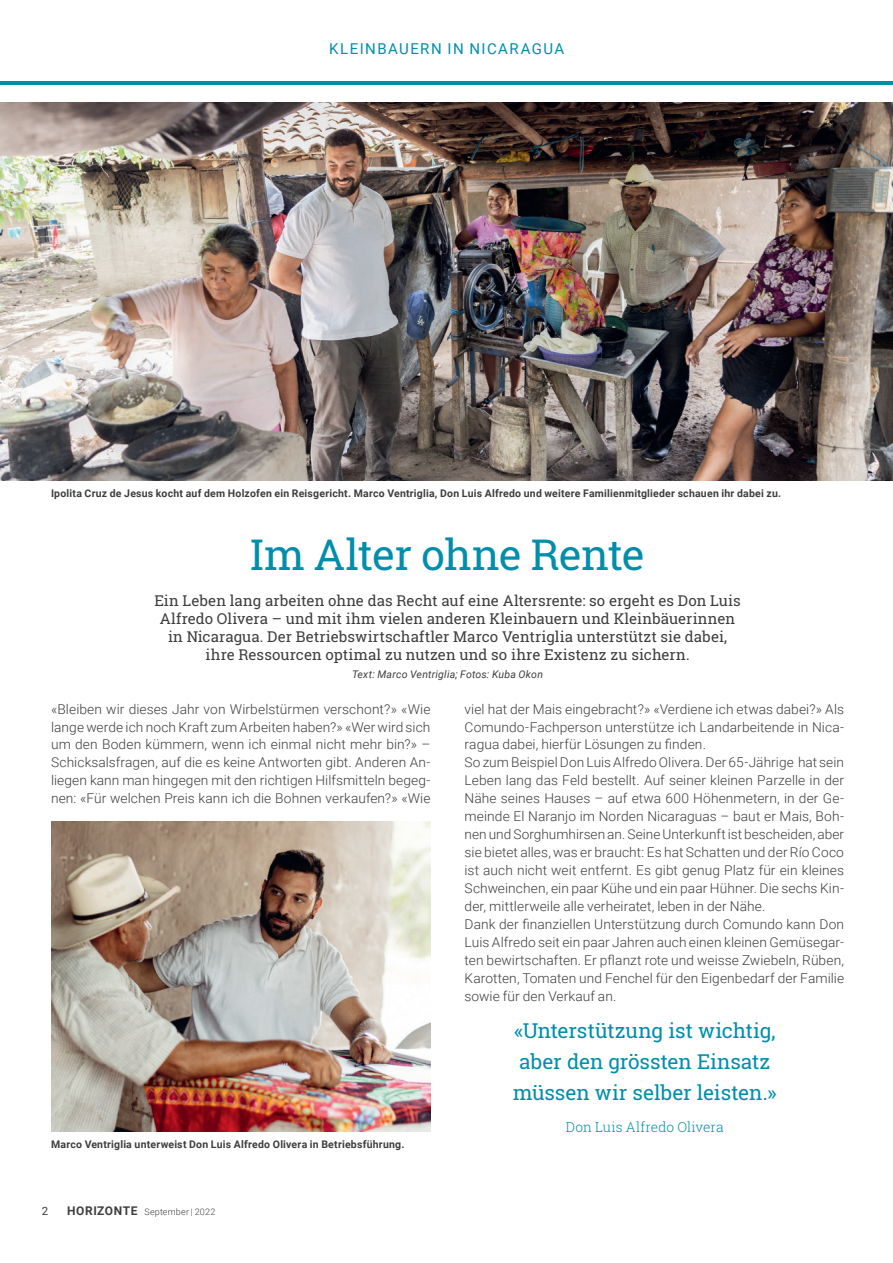
<style>
.page{position:relative;width:893px;height:1263px;background:#fff}
.page>*{position:absolute;margin:0;border:0;box-sizing:border-box;transform-origin:0 0}
.t1{font:42.75px "Roboto Slab";letter-spacing:-.02em;color:#008eaa}
.t2{font:20.7px/31.2px "Roboto Slab";letter-spacing:-.005em;color:#008eaa}
.t3{font:15px/18px "Roboto Slab";color:#3e3e3f;text-align:center}
.t4{font:15px "Roboto";letter-spacing:.095em;color:#008eaa}
.t5{font:300 13.65px "Roboto Slab";letter-spacing:.005em;color:#008eaa}
.t6{font:300 13.5px/18px "Roboto";letter-spacing:.005em;color:#3e3e3f;text-align:justify}
.t7{font:11.4px "Roboto";color:#3e3e3f}
.t8{font:700 10.5px "Roboto";letter-spacing:.02em;color:#3e3e3f}
.t9{font:italic 10.5px "Roboto";letter-spacing:.02em;color:#3e3e3f}
.t10{font:300 9px "Roboto";letter-spacing:.025em;color:#3e3e3f}
.s1{font-weight:700;font-size:12px}
</style>
<div class="page">
<img style="left:0;top:102px;width:893px;height:378px">
<img style="left:51px;top:821px;width:380px;height:310px">
<hr style="left:0;top:81px;width:893px;height:4px;background:#008eaa">
<p class="t4" style="left:329px;top:38px;width:236px">KLEINBAUERN IN NICARAGUA</p>
<p class="t8" style="left:51px;top:486px;width:732px">Ipolita Cruz de Jesus kocht auf dem Holzofen ein Reisgericht. Marco Ventriglia, Don Luis Alfredo und weitere Familienmitglieder schauen ihr dabei zu.</p>
<h1 class="t1" style="left:250px;top:525px;width:396px">Im Alter ohne Rente</h1>
<p class="t3" style="left:154px;top:591px;width:588px">Ein Leben lang arbeiten ohne das Recht auf eine Altersrente: so ergeht es Don Luis Alfredo Olivera – und mit ihm vielen anderen Kleinbauern und Kleinbäuerinnen in Nicaragua. Der Betriebswirtschaftler Marco Ventriglia unterstützt sie dabei, ihre Ressourcen optimal zu nutzen und so ihre Existenz zu sichern.</p>
<p class="t9" style="left:352px;top:666px;width:192px">Text: Marco Ventriglia; Fotos: Kuba Okon</p>
<p class="t6" style="left:51px;top:699px;width:381px">«Bleiben wir dieses Jahr von Wirbelstürmen verschont?» «Wie lange werde ich noch Kraft zum Arbeiten haben?» «Wer wird sich um den Boden kümmern, wenn ich einmal nicht mehr bin?» – Schicksalsfragen, auf die es keine Antworten gibt. Anderen An&shy;liegen kann man hingegen mit den richtigen Hilfsmitteln begeg&shy;nen: «Für welchen Preis kann ich die Bohnen verkaufen?» «Wie</p>
<p class="t6" style="left:465px;top:699px;width:381px;text-align:left">viel hat der Mais eingebracht?» «Verdiene ich etwas dabei?» Als Comundo-Fachperson unterstütze ich Landarbeitende in Nica&shy;ragua dabei, hierfür Lösungen zu finden.<br>So zum Beispiel Don Luis Alfredo Olivera. Der 65-Jährige hat sein Leben lang das Feld bestellt. Auf seiner kleinen Parzelle in der Nähe seines Hauses – auf etwa 600 Höhenmetern, in der Ge&shy;meinde El Naranjo im Norden Nicaraguas – baut er Mais, Boh&shy;nen und Sorghumhirsen an. Seine Unterkunft ist bescheiden, aber sie bietet alles, was er braucht: Es hat Schatten und der Río Coco ist auch nicht weit entfernt. Es gibt genug Platz für ein kleines Schweinchen, ein paar Kühe und ein paar Hühner. Die sechs Kin&shy;der, mittlerweile alle verheiratet, leben in der Nähe.<br>Dank der finanziellen Unterstützung durch Comundo kann Don Luis Alfredo seit ein paar Jahren auch einen kleinen Gemüsegar&shy;ten bewirtschaften. Er pflanzt rote und weisse Zwiebeln, Rüben, Karotten, Tomaten und Fenchel für den Eigenbedarf der Familie sowie für den Verkauf an.</p>
<p class="t8" style="left:51px;top:1137px;width:355px">Marco Ventriglia unterweist Don Luis Alfredo Olivera in Betriebsführung.</p>
<p class="t7" style="left:42px;top:1203px;width:8px">2</p>
<p class="t10" style="left:67px;top:1205px;width:150px"><span class="s1">HORIZONTE</span> September | 2022</p>
<h2 class="t2" style="left:513px;top:1015px;width:265px">«Unterstützung ist wichtig, aber den grössten Einsatz müssen wir selber leisten.»</h2>
<p class="t5" style="left:566px;top:1117px;width:159px">Don Luis Alfredo Olivera</p>
</div>
